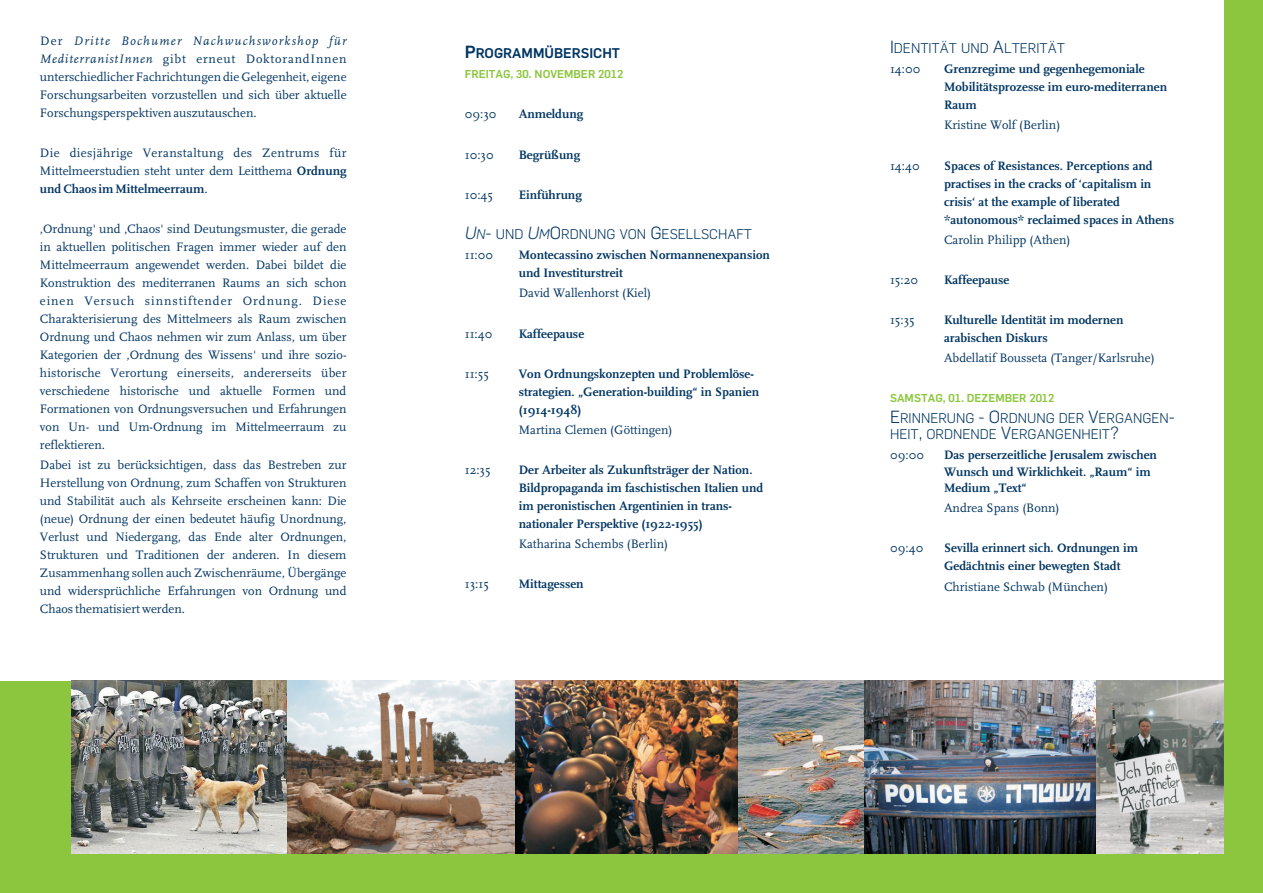
<style>
.page{position:relative;width:1263px;height:893px;background:#8bc63e}
.page>*{position:absolute;margin:0;border:0;box-sizing:border-box;transform-origin:0 0}
.t1{font:300 13.8px/16.5px "Rub Flama";color:#003562}
.t2{font:700 13.8px "Rub Flama";color:#003562}
.t3{font:12.75px/18px "RUB Scala MZ";color:#003562;text-align:justify}
.t4{font:700 12.75px/18px "RUB Scala MZ";color:#003562}
.t5{font:700 11.25px "Rub Flama";color:#8bc63e}
.s1{font-style:italic}
.s2{font-weight:700}
.s3{font-size:17.25px}
.s4{font-style:italic;font-size:17.25px}
</style>
<div class="page">
<div style="left:0;top:0;width:1223px;height:680px;background:#fff"></div>
<img style="left:1095px;top:680px;width:128px;height:173px">
<img style="left:71px;top:680px;width:445px;height:173px">
<img style="left:738px;top:680px;width:126px;height:173px">
<img style="left:516px;top:680px;width:222px;height:173px">
<img style="left:864px;top:680px;width:231px;height:173px">
<p class="t3" style="left:40px;top:33px;width:308px">Der <span class="s1">Dritte Bochumer Nachwuchsworkshop für MediterranistInnen</span> gibt erneut DoktorandInnen unterschiedlicher Fachrichtungen die Gelegenheit, eigene Forschungsarbeiten vorzustellen und sich über aktuelle Forschungsperspektiven auszutauschen.</p>
<p class="t3" style="left:40px;top:145px;width:308px">Die diesjährige Veranstaltung des Zentrums für Mittelmeerstudien steht unter dem Leitthema <span class="s2">Ordnung und Chaos im Mittelmeerraum</span>.</p>
<p class="t3" style="left:40px;top:221px;width:308px">‚Ordnung' und ‚Chaos' sind Deutungsmuster, die gerade in aktuellen politischen Fragen immer wieder auf den Mittelmeerraum angewendet werden. Dabei bildet die Konstruktion des mediterranen Raums an sich schon einen Versuch sinnstiftender Ordnung. Diese Charakterisierung des Mittelmeers als Raum zwischen Ordnung und Chaos nehmen wir zum Anlass, um über Kategorien der ‚Ordnung des Wissens' und ihre sozio&shy;historische Verortung einerseits, andererseits über verschiedene historische und aktuelle Formen und Formationen von Ordnungsversuchen und Erfahrungen von Un- und Um-Ordnung im Mittelmeerraum zu reflektieren.</p>
<p class="t3" style="left:40px;top:457px;width:308px">Dabei ist zu berücksichtigen, dass das Bestreben zur Herstellung von Ordnung, zum Schaffen von Strukturen und Stabilität auch als Kehrseite erscheinen kann: Die (neue) Ordnung der einen bedeutet häufig Unordnung, Verlust und Niedergang, das Ende alter Ordnungen, Strukturen und Traditionen der anderen. In diesem Zusammenhang sollen auch Zwischenräume, Übergänge und widersprüchliche Erfahrungen von Ordnung und Chaos thematisiert werden.</p>
<p class="t2" style="left:465px;top:45px;width:157px"><span class="s3">P</span>ROGRAMMÜBERSICHT</p>
<p class="t5" style="left:465px;top:68px;width:160px">FREITAG, 30. NOVEMBER 2012</p>
<p class="t3" style="left:465px;top:106px;width:33px">09:30</p>
<p class="t4" style="left:519px;top:106px;width:66px">Anmeldung</p>
<p class="t3" style="left:465px;top:146px;width:30px">10:30</p>
<p class="t4" style="left:519px;top:146px;width:63px">Begrüßung</p>
<p class="t3" style="left:465px;top:187px;width:30px">10:45</p>
<p class="t4" style="left:519px;top:187px;width:65px">Einführung</p>
<p class="t1" style="left:465px;top:226px;width:289px"><span class="s4">U</span><span class="s1">N</span><span class="s3">-</span> UND <span class="s4">U</span><span class="s1">M</span><span class="s3">O</span>RDNUNG VON <span class="s3">G</span>ESELLSCHAFT</p>
<p class="t3" style="left:465px;top:247px;width:30px">11:00</p>
<p class="t4" style="left:519px;top:247px;width:253px">Montecassino zwischen Normannenexpansion und Investiturstreit</p>
<p class="t3" style="left:519px;top:285px;width:134px">David Wallenhorst (Kiel)</p>
<p class="t3" style="left:465px;top:325px;width:29px">11:40</p>
<p class="t4" style="left:519px;top:325px;width:67px">Kaffeepause</p>
<p class="t3" style="left:465px;top:365px;width:26px">11:55</p>
<p class="t4" style="left:519px;top:365px;width:242px">Von Ordnungskonzepten und Problemlöse&shy;strategien. „Generation-building“ in Spanien (1914-1948)</p>
<p class="t3" style="left:519px;top:422px;width:155px">Martina Clemen (Göttingen)</p>
<p class="t3" style="left:465px;top:462px;width:27px">12:35</p>
<p class="t4" style="left:519px;top:462px;width:246px">Der Arbeiter als Zukunftsträger der Nation.<br>Bildpropaganda im faschistischen Italien und im peronistischen Argentinien in trans&shy;nationaler Perspektive (1922-1955)</p>
<p class="t3" style="left:519px;top:536px;width:151px">Katharina Schembs (Berlin)</p>
<p class="t3" style="left:465px;top:576px;width:26px">13:15</p>
<p class="t4" style="left:519px;top:576px;width:66px">Mittagessen</p>
<p class="t1" style="left:890px;top:40px;width:176px"><span class="s3">I</span>DENTITÄT UND <span class="s3">A</span>LTERITÄT</p>
<p class="t4" style="left:944px;top:61px;width:225px">Grenzregime und gegenhegemoniale<br>Mobilitätsprozesse im euro-mediterranen<br>Raum</p>
<p class="t3" style="left:944px;top:117px;width:118px">Kristine Wolf (Berlin)</p>
<p class="t4" style="left:944px;top:157px;width:231px">Spaces of Resistances. Perceptions and practises in the cracks of ‘capitalism in crisis‘ at the example of liberated *autonomous* reclaimed spaces in Athens</p>
<p class="t3" style="left:944px;top:231px;width:128px">Carolin Philipp (Athen)</p>
<p class="t3" style="left:890px;top:61px;width:32px">14:00</p>
<p class="t3" style="left:890px;top:157px;width:31px">14:40</p>
<p class="t3" style="left:890px;top:272px;width:30px">15:20</p>
<p class="t4" style="left:944px;top:272px;width:67px">Kaffeepause</p>
<p class="t3" style="left:890px;top:312px;width:26px">15:35</p>
<p class="t4" style="left:944px;top:312px;width:181px">Kulturelle Identität im modernen arabischen Diskurs</p>
<p class="t3" style="left:944px;top:350px;width:212px">Abdellatif Bousseta (Tanger/Karlsruhe)</p>
<p class="t5" style="left:890px;top:392px;width:166px">SAMSTAG, 01. DEZEMBER 2012</p>
<p class="t1" style="left:890px;top:409px;width:286px"><span class="s3">E</span>RINNERUNG <span class="s3">- O</span>RDNUNG DER <span class="s3">V</span>ERGANGEN<span class="s3">-<br></span>HEIT<span class="s3">,</span> ORDNENDE <span class="s3">V</span>ERGANGENHEIT<span class="s3">?</span></p>
<p class="t4" style="left:944px;top:448px;width:214px;line-height:16.5px">Das perserzeitliche Jerusalem zwischen<br>Wunsch und Wirklichkeit. „Raum“ im<br>Medium „Text“</p>
<p class="t3" style="left:944px;top:500px;width:117px">Andrea Spans (Bonn)</p>
<p class="t4" style="left:944px;top:540px;width:195px">Sevilla erinnert sich. Ordnungen im<br>Gedächtnis einer bewegten Stadt</p>
<p class="t3" style="left:944px;top:578px;width:165px">Christiane Schwab (München)</p>
<p class="t3" style="left:890px;top:447px;width:36px">09:00</p>
<p class="t3" style="left:890px;top:540px;width:35px">09:40</p>
</div>
